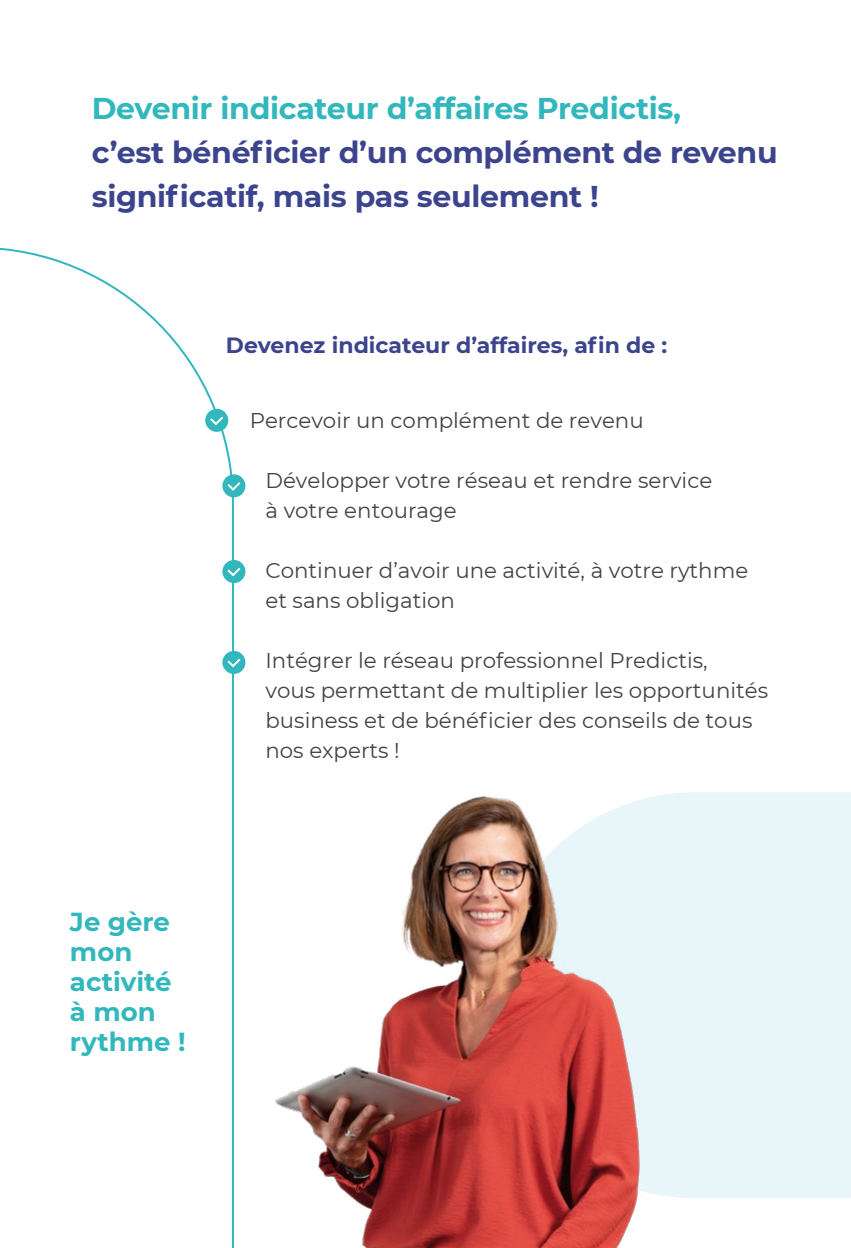
<style>
.page{position:relative;width:851px;height:1248px;background:#fff}
.page>*{position:absolute;margin:0;border:0;box-sizing:border-box;transform-origin:0 0}
.t1{font:700 30px/44px "Montserrat";letter-spacing:-.01em;color:#3c448d}
.t2{font:700 30px "Montserrat";letter-spacing:-.01em;color:#31b7bc}
.t3{font:700 26px/30px "Montserrat";color:#31b7bc}
.t4{font:700 22px "Montserrat";color:#3c448d}
.t5{font:21.4px/30px "Montserrat";color:#424343}
</style>
<div class="page">
<svg style="left:0;top:247px;width:234px;height:1000px"></svg>
<div style="left:701px;top:792px;width:149px;height:405px;background:#e8f5f9"></div>
<div style="left:222px;top:474px;width:23px;height:23px;background:#31b7bc;border-radius:50%"></div>
<svg style="left:227px;top:482px;width:14px;height:9px"></svg>
<div style="left:205px;top:409px;width:23px;height:23px;background:#31b7bc;border-radius:50%"></div>
<svg style="left:210px;top:416px;width:14px;height:10px"></svg>
<div style="left:222px;top:560px;width:23px;height:23px;background:#31b7bc;border-radius:50%"></div>
<svg style="left:227px;top:567px;width:14px;height:10px"></svg>
<div style="left:222px;top:651px;width:23px;height:23px;background:#31b7bc;border-radius:50%"></div>
<svg style="left:227px;top:658px;width:14px;height:10px"></svg>
<img style="left:275px;top:792px;width:426px;height:455px">
<h1 class="t2" style="left:92px;top:87px;width:590px">Devenir indicateur d’affaires Predictis,</h1>
<h1 class="t1" style="left:92px;top:129px;width:687px">c’est bénéficier d’un complément de revenu significatif, mais pas seulement !</h1>
<p class="t4" style="left:226px;top:330px;width:443px">Devenez indicateur d’affaires, afin de :</p>
<p class="t5" style="left:250px;top:404px;width:395px">Percevoir un complément de revenu</p>
<p class="t3" style="left:70px;top:905px;width:117px">Je gère mon activité à mon rythme !</p>
<p class="t5" style="left:265px;top:464px;width:448px">Développer votre réseau et rendre service à votre entourage</p>
<p class="t5" style="left:265px;top:554px;width:484px">Continuer d’avoir une activité, à votre rythme et sans obligation</p>
<p class="t5" style="left:265px;top:644px;width:504px">Intégrer le réseau professionnel Predictis,<br>vous permettant de multiplier les opportunités business et de bénéficier des conseils de tous nos experts !</p>
</div>
